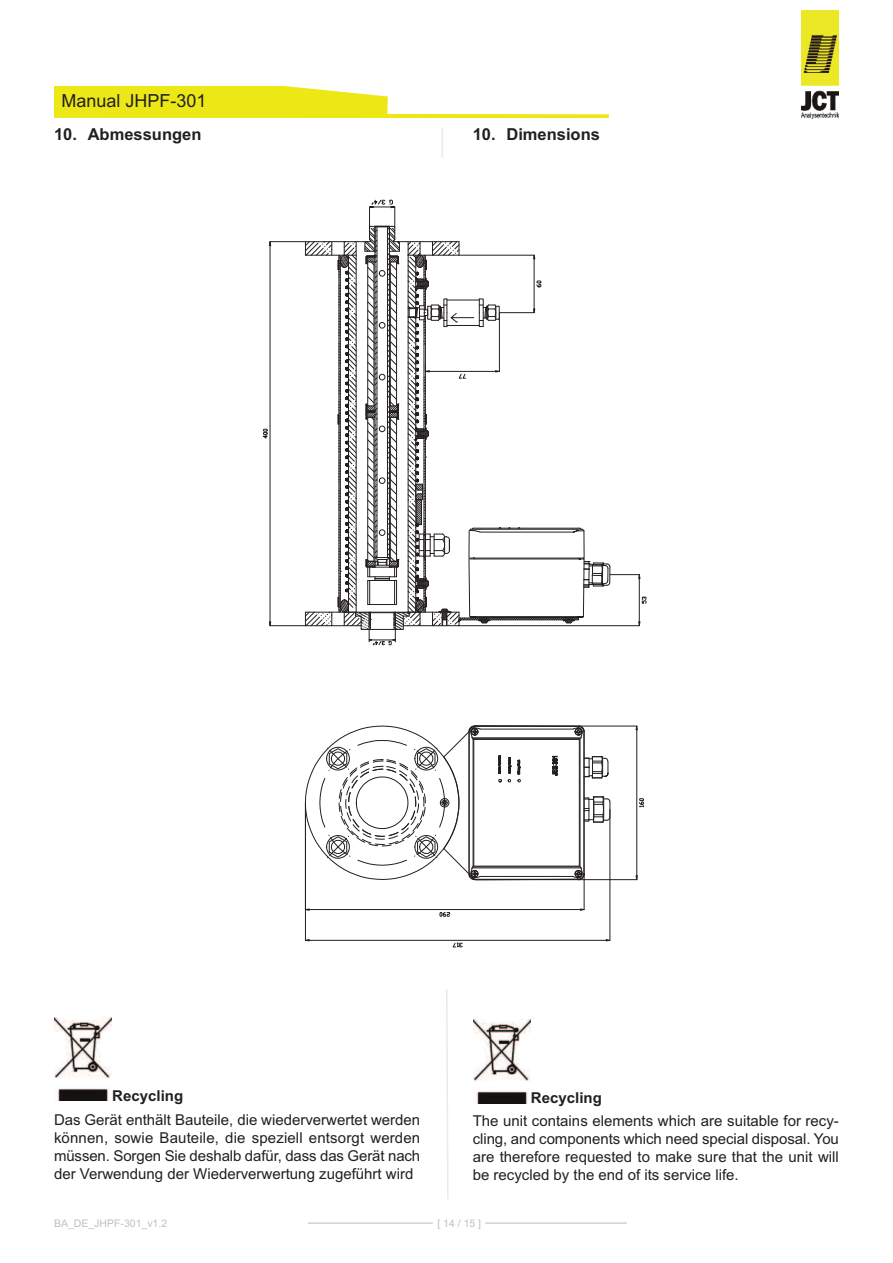
<style>
.page{position:relative;width:893px;height:1263px;background:#fff}
.page>*{position:absolute;margin:0;border:0;box-sizing:border-box;transform-origin:0 0}
.t1{font:18px "Arial";color:#231f20}
.t2{font:700 16.5px "Arial";color:#231f20}
.t3{font:15px/18px "Arial";color:#231f20;text-align:justify}
.t4{font:15px "Arial";color:#c1c0bf}
.t5{font:700 15px "Arial";color:#231f20}
.t6{font:10.5px "Arial";color:#c1c0bf}
.s1{font-size:10.5px}
</style>
<div class="page">
<svg style="left:54px;top:86px;width:555px;height:32px"></svg>
<img style="left:54px;top:1017px;width:58px;height:83px">
<img style="left:801px;top:10px;width:38px;height:108px">
<hr style="left:270px;top:625px;width:35px;height:1px;background:#231f20">
<hr style="left:270px;top:241px;width:35px;height:1px;background:#231f20">
<hr style="left:270px;top:246px;width:1px;height:376px;background:#231f20">
<svg style="left:263px;top:428px;width:5px;height:11px"></svg>
<svg style="left:305px;top:128px;width:342px;height:1071px"></svg>
<p class="t1" style="left:62px;top:90px;width:147px">Manual JhPF-301</p>
<p class="t2" style="left:54px;top:124px;width:149px">10. Abmessungen</p>
<p class="t2" style="left:473px;top:124px;width:129px">10. Dimensions</p>
<p class="t5" style="left:112px;top:1086px;width:72px">Recycling</p>
<p class="t3" style="left:54px;top:1110px;width:368px">Das Gerät enthält Bauteile, die wiederverwertet werden können, sowie Bauteile, die speziell entsorgt werden müssen. Sorgen Sie deshalb dafür, dass das Gerät nach der Verwendung der Wiederverwertung zugeführt wird</p>
<p class="t6" style="left:54px;top:1217px;width:115px">BA_DE_JhPF-301_v1.2</p>
<p class="t4" style="left:308px;top:1213px;width:321px">––––––––––––––– <span class="s1">[ 14 / 15 ]</span> –––––––––––––––––</p>
<p class="t5" style="left:531px;top:1089px;width:72px">Recycling</p>
<p class="t3" style="left:473px;top:1111px;width:368px">The unit contains elements which are suitable for recy&shy;cling, and components which need special disposal. you are therefore requested to make sure that the unit will be recycled by the end of its service life.</p>
</div>
